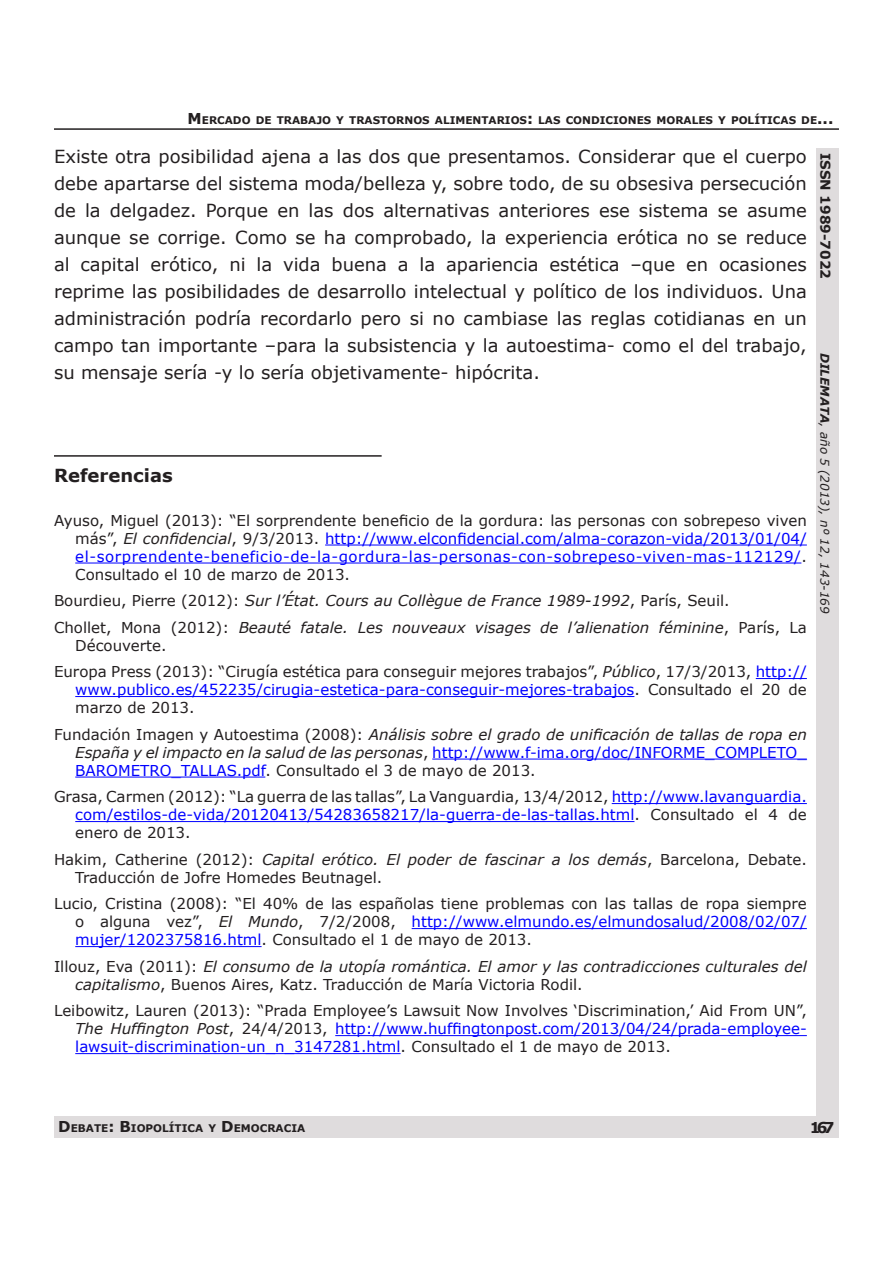
<style>
.page{position:relative;width:893px;height:1263px;background:#fff}
.page>*{position:absolute;margin:0;border:0;box-sizing:border-box;transform-origin:0 0}
.t1{font:18px/27px "Verdana";color:#231f20;text-align:justify}
.Bibliografía{font:700 18px "Verdana";color:#231f20}
.Referencias{font:15px/18px "Verdana";color:#231f20;text-align:justify}
.Referencias-2{font:italic 15px/18px "Verdana";color:#231f20}
.Referencias-3{font:15px/18px "Verdana";color:#00f;text-align:justify}
.t2{font:700 15px "Verdana";color:#231f20}
.t3{font:700 13.5px "Verdana";color:#231f20}
.t4{font:italic 12px "Verdana";color:#231f20}
.t5{font:700 10.5px "Verdana";color:#231f20}
.s1{font-size:15px}
.s2{color:#231f20}
.s3{font-style:italic;color:#231f20}
.s4{font-style:normal}
.s5{font-style:italic}
.s6{color:#00f}
.s7{font-style:normal;color:#00f}
.s8{font-weight:700}
</style>
<div class="page">
<div style="left:816px;top:150px;width:23px;height:983px;background:#dfdcdd"></div>
<hr style="left:54px;top:128px;width:785px;height:2px;background:#231f20">
<div style="left:54px;top:1116px;width:785px;height:21px;background:#dfdcdd"></div>
<div style="left:816px;top:149px;width:23px;height:144px;background:#dfdcdd"></div>
<hr style="left:54px;top:455px;width:328px;height:2px;background:#231f20">
<hr style="left:325px;top:545px;width:482px;height:1px;background:#00f">
<hr style="left:75px;top:563px;width:726px;height:1px;background:#00f">
<hr style="left:756px;top:678px;width:51px;height:1px;background:#00f">
<hr style="left:75px;top:696px;width:559px;height:1px;background:#00f">
<hr style="left:432px;top:759px;width:375px;height:1px;background:#00f">
<hr style="left:75px;top:777px;width:190px;height:1px;background:#00f">
<hr style="left:612px;top:803px;width:195px;height:1px;background:#00f">
<hr style="left:75px;top:821px;width:559px;height:1px;background:#00f">
<hr style="left:412px;top:928px;width:395px;height:1px;background:#00f">
<hr style="left:75px;top:946px;width:187px;height:1px;background:#00f">
<hr style="left:335px;top:1035px;width:472px;height:1px;background:#00f">
<hr style="left:75px;top:1053px;width:326px;height:1px;background:#00f">
<p class="t5" style="left:188px;top:113px;width:647px"><span class="s1">M</span>ERCADO DE TRABAJO Y TRASTORNOS ALIM ENTARIOS<span class="s1">:</span> LAS CONDICIONES M ORALES Y POLÍTICAS DE<span class="s1">...</span></p>
<p class="t1" style="left:54px;top:142px;width:754px">Existe otra posibilidad ajena a las dos que presentamos. Considerar que el cuerpo debe apartarse del sistema moda/belleza y, sobre todo, de su obsesiva persecución de la delgadez. Porque en las dos alternativas anteriores ese sistema se asume aunque se corrige. Como se ha comprobado, la experiencia erótica no se reduce al capital erótico, ni la vida buena a la apariencia estética –que en ocasiones reprime las posibilidades de desarrollo intelectual y político de los individuos. Una administración podría recordarlo pero si no cambiase las reglas cotidianas en un campo tan importante –para la subsistencia y la autoestima- como el del trabajo, su mensaje sería -y lo sería objetivamente- hipócrita.</p>
<p class="Bibliografía" style="left:54px;top:463px;width:120px">Referencias</p>
<p class="Referencias-3" style="left:75px;top:511px;width:733px;text-indent:-21px"><span class="s2">Ayuso, Miguel (2013): “El sorprendente beneficio de la gordura: las personas con sobrepeso viven más”,</span> <span class="s3">El confidencial</span><span class="s2">, 9/3/2013.</span> http://www.elconfidencial.com/alma-corazon-vida/2013/01/04/ el-sorprendente-beneficio-de-la-gordura-las-personas-con-sobrepeso-viven-mas-112129/<span class="s2">.<br>Consultado el 10 de marzo de 2013.</span></p>
<p class="Referencias-2" style="left:54px;top:592px;width:677px"><span class="s4">Bourdieu, Pierre (2012):</span> Sur l’État. Cours au Collègue de France 1989-1992<span class="s4">, París, Seuil.</span></p>
<p class="Referencias-2" style="left:75px;top:618px;width:733px;text-indent:-21px"><span class="s4">Chollet, Mona (2012):</span> Beauté fatale. Les nouveaux visages de l’alienation féminine<span class="s4">, París, La<br>Découverte.</span></p>
<p class="Referencias" style="left:75px;top:663px;width:733px;text-indent:-21px">Europa Press (2013): “Cirugía estética para conseguir mejores trabajos”, <span class="s5">Público</span>, 17/3/2013, <span class="s6">http:// www.publico.es/452235/cirugia-estetica-para-conseguir-mejores-trabajos</span>. Consultado el 20 de marzo de 2013.</p>
<p class="Referencias-2" style="left:75px;top:725px;width:733px;text-align:justify;text-indent:-21px"><span class="s4">Fundación Imagen y Autoestima (2008):</span> Análisis sobre el grado de unificación de tallas de ropa en España y el impacto en la salud de las personas<span class="s4">,</span> <span class="s7">http://www.f-ima.org/doc/INFORME_COMPLETO_ BAROMETRO_TALLAS.pdf</span><span class="s4">. Consultado el 3 de mayo de 2013.</span></p>
<p class="Referencias-3" style="left:75px;top:788px;width:733px;text-indent:-21px"><span class="s2">Grasa, Carmen (2012): “La guerra de las tallas”, La Vanguardia, 13/4/2012,</span> http://www.lavanguardia. com/estilos-de-vida/20120413/54283658217/la-guerra-de-las-tallas.html<span class="s2">. Consultado el 4 de enero de 2013.</span></p>
<p class="Referencias" style="left:75px;top:850px;width:733px;text-indent:-21px">Hakim, Catherine (2012): <span class="s5">Capital erótico. El poder de fascinar a los demás</span>, Barcelona, Debate.<br>Traducción de Jofre Homedes Beutnagel.</p>
<p class="Referencias" style="left:75px;top:895px;width:733px;text-indent:-21px">Lucio, Cristina (2008): “El 40% de las españolas tiene problemas con las tallas de ropa siempre o alguna vez”, <span class="s5">El Mundo</span>, 7/2/2008, <span class="s6">http://www.elmundo.es/elmundosalud/2008/02/07/ mujer/1202375816.html</span>. Consultado el 1 de mayo de 2013.</p>
<p class="Referencias-2" style="left:75px;top:957px;width:733px;text-indent:-21px"><span class="s4">Illouz, Eva (2011):</span> El consumo de la utopía romántica. El amor y las contradicciones culturales del capitalismo<span class="s4">, Buenos Aires, Katz. Traducción de María Victoria Rodil.</span></p>
<p class="Referencias" style="left:75px;top:1002px;width:733px;text-indent:-21px">Leibowitz, Lauren (2013): “Prada Employee’s Lawsuit Now Involves ‘Discrimination,’ Aid From UN”, <span class="s5">The Huffington Post</span>, 24/4/2013, <span class="s6">http://www.huffingtonpost.com/2013/04/24/prada-employee&shy;lawsuit-discrimination-un_n_3147281.html</span>. Consultado el 1 de mayo de 2013.</p>
<p class="t3" style="left:835px;top:153px;width:127px;rotate:90deg">ISSN 1989-7022</p>
<p class="t4" style="left:833px;top:353px;width:262px;rotate:90deg"><span class="s8">DILEMATA</span>, año 5 (2013), nº 12, 143-169</p>
<p class="t5" style="left:58px;top:1121px;width:248px"><span class="s1">D</span> EBATE<span class="s1">: B</span>IOPOLÍTICA Y <span class="s1">D</span> EM OCRACIA</p>
<p class="t2" style="left:810px;top:1117px;width:26px">167</p>
</div>
